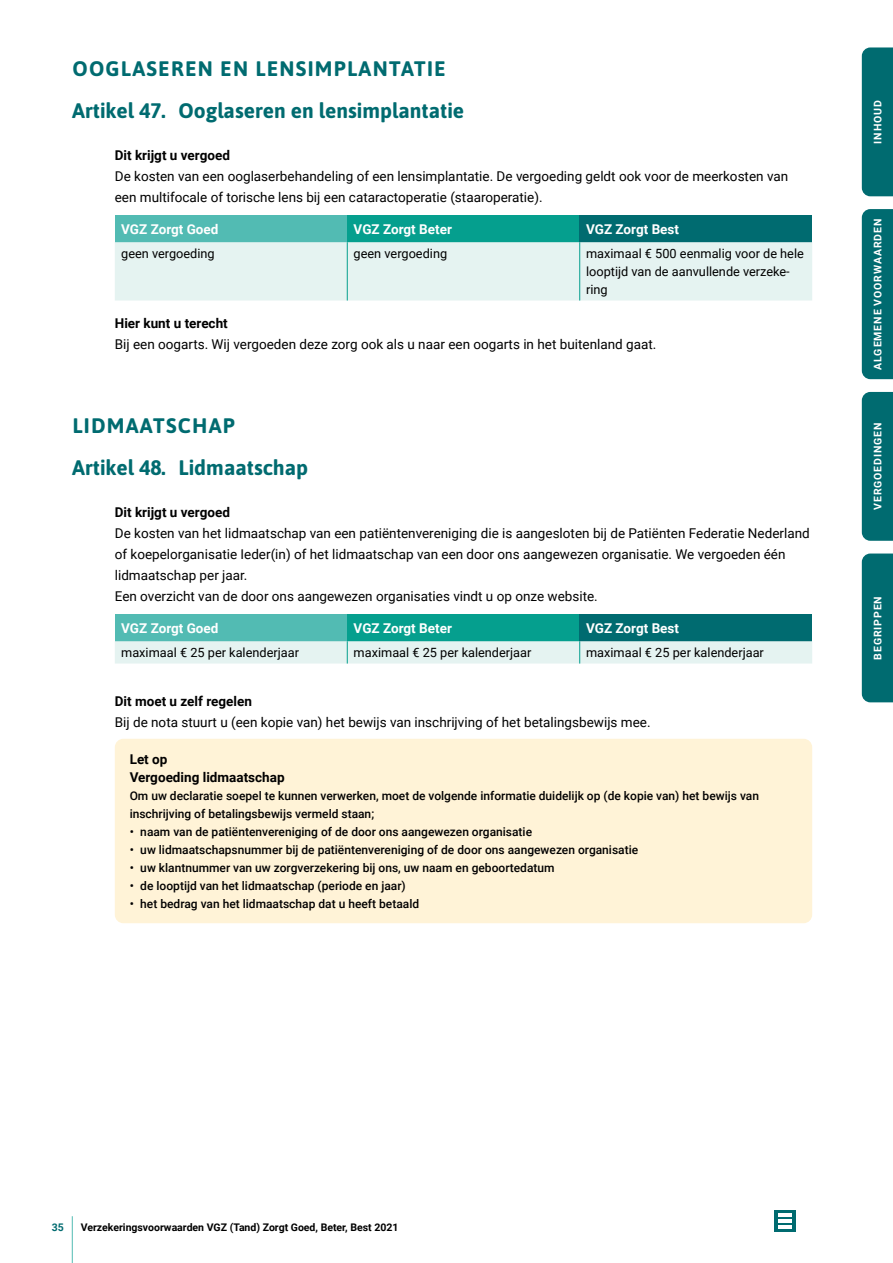
<style>
.page{position:relative;width:893px;height:1263px;background:#fff}
.page>*{position:absolute;margin:0;border:0;box-sizing:border-box;transform-origin:0 0}
.t1{font:700 21px/42px "Asap";color:#006b70}
.t2{font:13.5px/21px "Roboto";color:#000}
.t3{font:700 13.5px/18px "Roboto";color:#000}
.t4{font:700 13.5px "Roboto";color:#fff}
.t5{font:12.75px/18px "Roboto";color:#000}
.t6{font:500 12px/18px "Roboto";color:#000}
.t7{font:700 10.5px "Roboto";color:#000}
.t8{font:700 10.5px "Roboto";letter-spacing:.085em;color:#fff}
.t9{font:700 10.5px "Roboto";color:#006b70}
</style>
<div class="page">
<hr style="left:72px;top:1216px;width:1px;height:47px;background:#52bbb3">
<svg style="left:774px;top:1210px;width:21px;height:22px"></svg>
<svg style="left:778px;top:1214px;width:13px;height:14px"></svg>
<div style="left:115px;top:215px;width:232px;height:27px;background:#52bbb3"></div>
<div style="left:347px;top:215px;width:233px;height:27px;background:#059f8e"></div>
<div style="left:580px;top:215px;width:232px;height:27px;background:#006b70"></div>
<div style="left:115px;top:242px;width:697px;height:58px;background:#e5f3f1"></div>
<hr style="left:347px;top:242px;width:1px;height:58px;background:#059f8e">
<hr style="left:579px;top:242px;width:1px;height:58px;background:#059f8e">
<div style="left:115px;top:614px;width:232px;height:27px;background:#52bbb3"></div>
<div style="left:347px;top:614px;width:233px;height:27px;background:#059f8e"></div>
<div style="left:580px;top:614px;width:232px;height:27px;background:#006b70"></div>
<div style="left:115px;top:641px;width:697px;height:22px;background:#e5f3f1"></div>
<div style="left:115px;top:739px;width:697px;height:184px;background:#fff3d7;border-radius:9px"></div>
<div style="left:862px;top:553px;width:31px;height:149px;background:#006b70"></div>
<div style="left:862px;top:209px;width:31px;height:170px;background:#006b70"></div>
<div style="left:862px;top:392px;width:31px;height:149px;background:#006b70"></div>
<div style="left:862px;top:47px;width:31px;height:149px;background:#006b70"></div>
<h1 class="t1" style="left:72px;top:47px;width:393px">OOGLASEREN EN LENSIMPLANTATIE<br>Artikel 47. Ooglaseren en lensimplantatie</h1>
<p class="t3" style="left:115px;top:146px;width:117px">Dit krijgt u vergoed</p>
<p class="t2" style="left:115px;top:165px;width:675px">De kosten van een ooglaserbehandeling of een lensimplantatie. De vergoeding geldt ook voor de meerkosten van een multifocale of torische lens bij een cataractoperatie (staaroperatie).</p>
<p class="t4" style="left:121px;top:219px;width:99px">VGZ Zorgt Goed</p>
<p class="t4" style="left:354px;top:219px;width:100px">VGZ Zorgt Beter</p>
<p class="t4" style="left:586px;top:219px;width:95px">VGZ Zorgt Best</p>
<p class="t5" style="left:121px;top:244px;width:95px">geen vergoeding</p>
<p class="t5" style="left:354px;top:244px;width:95px">geen vergoeding</p>
<p class="t5" style="left:586px;top:244px;width:219px">maximaal € 500 eenmalig voor de hele looptijd van de aanvullende verzeke&shy;ring</p>
<p class="t3" style="left:115px;top:314px;width:114px">Hier kunt u terecht</p>
<p class="t2" style="left:115px;top:333px;width:543px">Bij een oogarts. Wij vergoeden deze zorg ook als u naar een oogarts in het buitenland gaat.</p>
<h1 class="t1" style="left:72px;top:404px;width:237px">LIDMAATSCHAP<br>Artikel 48. Lidmaatschap</h1>
<p class="t3" style="left:115px;top:503px;width:117px">Dit krijgt u vergoed</p>
<p class="t2" style="left:115px;top:522px;width:696px">De kosten van het lidmaatschap van een patiëntenvereniging die is aangesloten bij de Patiënten Federatie Nederland of koepelorganisatie Ieder(in) of het lidmaatschap van een door ons aangewezen organisatie. We vergoeden één lidmaatschap per jaar.<br>Een overzicht van de door ons aangewezen organisaties vindt u op onze website.</p>
<p class="t4" style="left:121px;top:618px;width:99px">VGZ Zorgt Goed</p>
<p class="t4" style="left:354px;top:618px;width:100px">VGZ Zorgt Beter</p>
<p class="t4" style="left:586px;top:618px;width:95px">VGZ Zorgt Best</p>
<p class="t5" style="left:121px;top:643px;width:179px">maximaal € 25 per kalenderjaar</p>
<p class="t5" style="left:354px;top:643px;width:179px">maximaal € 25 per kalenderjaar</p>
<p class="t5" style="left:586px;top:643px;width:179px">maximaal € 25 per kalenderjaar</p>
<p class="t3" style="left:115px;top:692px;width:139px">Dit moet u zelf regelen</p>
<p class="t2" style="left:115px;top:711px;width:537px">Bij de nota stuurt u (een kopie van) het bewijs van inschrijving of het betalingsbewijs mee.</p>
<p class="t3" style="left:130px;top:749px;width:156px">Let op<br>Vergoeding lidmaatschap</p>
<p class="t6" style="left:130px;top:786px;width:631px">Om uw declaratie soepel te kunnen verwerken, moet de volgende informatie duidelijk op (de kopie van) het bewijs van inschrijving of betalingsbewijs vermeld staan;</p>
<p class="t6" style="left:130px;top:822px;width:404px">• naam van de patiëntenvereniging of de door ons aangewezen organisatie</p>
<p class="t6" style="left:130px;top:840px;width:510px">• uw lidmaatschapsnummer bij de patiëntenvereniging of de door ons aangewezen organisatie</p>
<p class="t6" style="left:130px;top:858px;width:426px">• uw klantnummer van uw zorgverzekering bij ons, uw naam en geboortedatum</p>
<p class="t6" style="left:130px;top:876px;width:278px">• de looptijd van het lidmaatschap (periode en jaar)</p>
<p class="t6" style="left:130px;top:894px;width:291px">• het bedrag van het lidmaatschap dat u heeft betaald</p>
<p class="t8" style="left:870px;top:144px;width:45px;rotate:-90deg">INHOUD</p>
<p class="t8" style="left:870px;top:370px;width:153px;rotate:-90deg">ALGEMENE VOORWAARDEN</p>
<p class="t8" style="left:870px;top:510px;width:89px;rotate:-90deg">VERGOEDINGEN</p>
<p class="t8" style="left:870px;top:660px;width:65px;rotate:-90deg">BEGRIPPEN</p>
<p class="t9" style="left:52px;top:1220px;width:14px">35</p>
<p class="t7" style="left:81px;top:1220px;width:319px">Verzekeringsvoorwaarden VGZ (Tand) Zorgt Goed, Beter, Best 2021</p>
</div>
